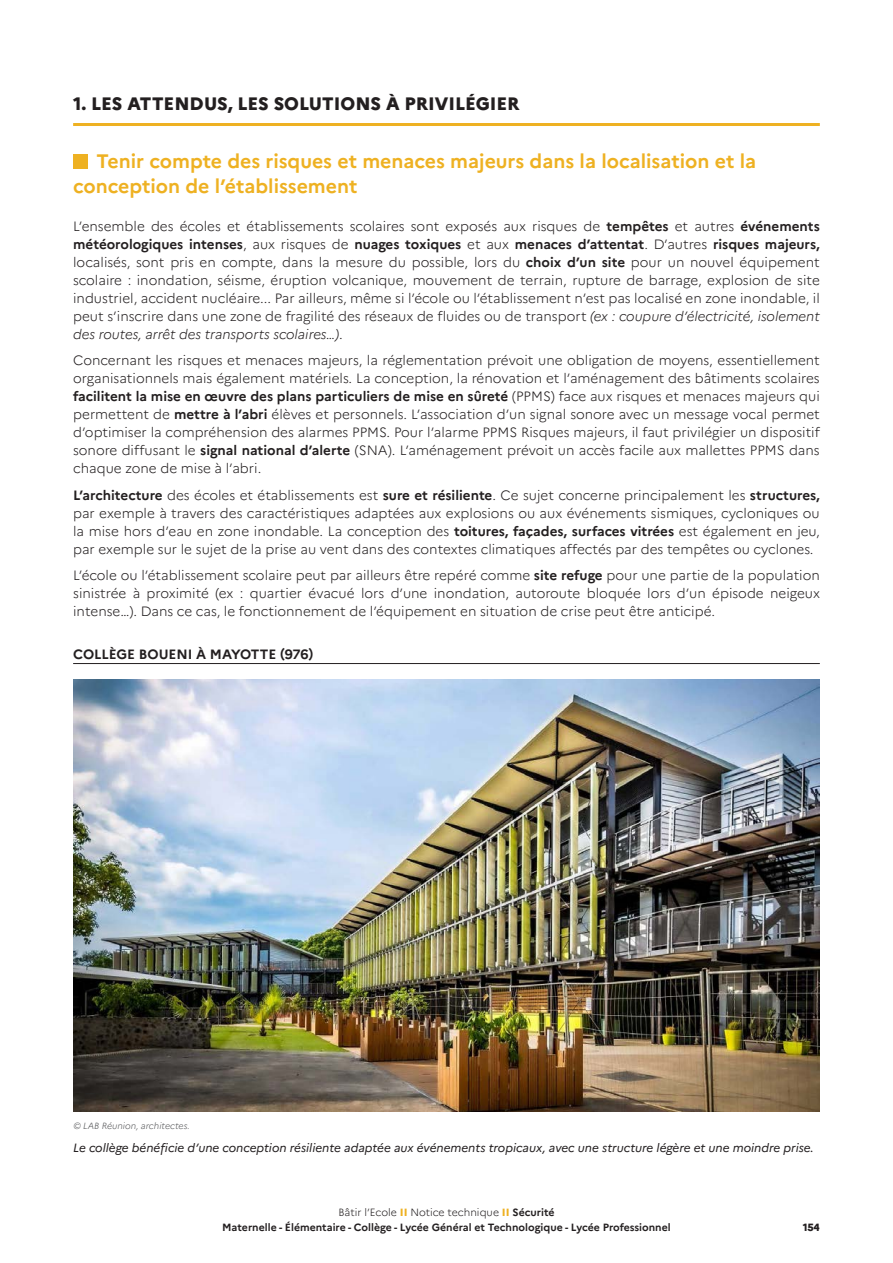
<style>
.page{position:relative;width:893px;height:1263px;background:#fff}
.page>*{position:absolute;margin:0;border:0;box-sizing:border-box;transform-origin:0 0}
.t1{font:700 19.5px/25.5px "Marianne";color:#eeb122}
.t2{font:800 18px "Marianne";color:#231f20}
.t3{font:300 13.5px/18px "Marianne";color:#231f20;text-align:justify}
.t4{font:700 13.5px "Marianne";color:#231f20}
.t5{font:italic 12px "Marianne";color:#231f20}
.t6{font:700 10.5px/15px "Marianne";color:#231f20;text-align:center}
.t7{font:800 10.5px "Marianne";color:#231f20}
.t8{font:italic 300 9px "Marianne";color:#57585a}
.s1{font-weight:700}
.s2{font-style:italic}
.s3{font-weight:300}
.s4{font-weight:800;color:#eeb122}
</style>
<div class="page">
<hr style="left:73px;top:123px;width:747px;height:3px;background:#eeb122">
<div style="left:73px;top:154px;width:15px;height:14px;background:#eeb122"></div>
<hr style="left:73px;top:663px;width:747px;height:1px;background:#231f20">
<img style="left:73px;top:680px;width:747px;height:432px">
<p class="t2" style="left:73px;top:93px;width:448px">1. LES ATTENDUS, LES SOLUTIONS À PRIVILÉGIER</p>
<p class="t1" style="left:73px;top:148px;width:684px;text-indent:23px">Tenir compte des risques et menaces majeurs dans la localisation et la conception de l’établissement</p>
<p class="t3" style="left:73px;top:217px;width:748px">L’ensemble des écoles et établissements scolaires sont exposés aux risques de <span class="s1">tempêtes</span> et autres <span class="s1">événements météorologiques intenses</span>, aux risques de <span class="s1">nuages toxiques</span> et aux <span class="s1">menaces d’attentat</span>. D’autres <span class="s1">risques majeurs, </span>localisés, sont pris en compte, dans la mesure du possible, lors du <span class="s1">choix d’un site</span> pour un nouvel équipement scolaire : inondation, séisme, éruption volcanique, mouvement de terrain, rupture de barrage, explosion de site industriel, accident nucléaire... Par ailleurs, même si l’école ou l’établissement n’est pas localisé en zone inondable, il peut s’inscrire dans une zone de fragilité des réseaux de fluides ou de transport <span class="s2">(ex : coupure d’électricité, isolement des routes, arrêt des transports scolaires…)</span>.</p>
<p class="t3" style="left:73px;top:351px;width:748px">Concernant les risques et menaces majeurs, la réglementation prévoit une obligation de moyens, essentiellement organisationnels mais également matériels. La conception, la rénovation et l’aménagement des bâtiments scolaires <span class="s1">facilitent la mise en œuvre des plans particuliers de mise en sûreté</span> (PPMS) face aux risques et menaces majeurs qui permettent de <span class="s1">mettre à l’abri</span> élèves et personnels. L’association d’un signal sonore avec un message vocal permet d’optimiser la compréhension des alarmes PPMS. Pour l’alarme PPMS Risques majeurs, il faut privilégier un dispositif sonore diffusant le <span class="s1">signal national d’alerte</span> (SNA). L’aménagement prévoit un accès facile aux mallettes PPMS dans chaque zone de mise à l’abri.</p>
<p class="t3" style="left:73px;top:486px;width:748px"><span class="s1">L’architecture</span> des écoles et établissements est <span class="s1">sure et résiliente</span>. Ce sujet concerne principalement les <span class="s1">structures, </span>par exemple à travers des caractéristiques adaptées aux explosions ou aux événements sismiques, cycloniques ou la mise hors d’eau en zone inondable. La conception des <span class="s1">toitures, façades, surfaces vitrées</span> est également en jeu, par exemple sur le sujet de la prise au vent dans des contextes climatiques affectés par des tempêtes ou cyclones.</p>
<p class="t3" style="left:73px;top:566px;width:748px">L’école ou l’établissement scolaire peut par ailleurs être repéré comme <span class="s1">site refuge</span> pour une partie de la population sinistrée à proximité (ex : quartier évacué lors d’une inondation, autoroute bloquée lors d’un épisode neigeux intense…). Dans ce cas, le fonctionnement de l’équipement en situation de crise peut être anticipé.</p>
<p class="t4" style="left:73px;top:645px;width:242px">COLLÈGE BOUENI À MAYOTTE (976)</p>
<p class="t8" style="left:73px;top:1120px;width:118px">© LAB Réunion, architectes.</p>
<p class="t5" style="left:73px;top:1140px;width:742px">Le collège bénéficie d’une conception résiliente adaptée aux événements tropicaux, avec une structure légère et une moindre prise.</p>
<p class="t6" style="left:222px;top:1205px;width:450px"><span class="s3">Bâtir l’Ecole</span> <span class="s4">II</span> <span class="s3">Notice technique</span> <span class="s4">II</span> Sécurité<br>Maternelle - Élémentaire - Collège - Lycée Général et Technologique - Lycée Professionnel</p>
<p class="t7" style="left:803px;top:1221px;width:19px">154</p>
</div>
